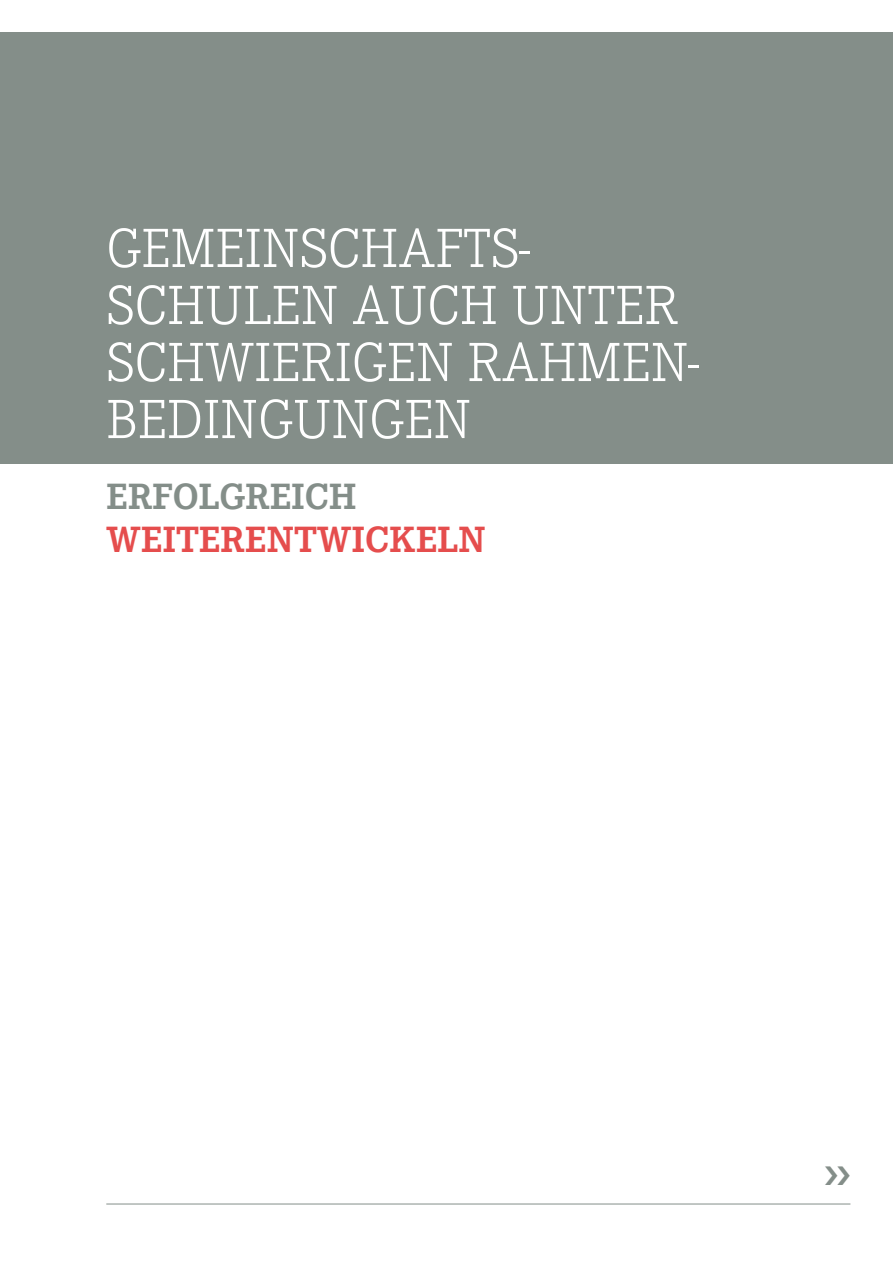
<style>
.page{position:relative;width:893px;height:1263px;background:#fff}
.page>*{position:absolute;margin:0;border:0;box-sizing:border-box;transform-origin:0 0}
.t1{font:300 54px/57px "Corporate EBQ";letter-spacing:.015em;color:#fff}
.t2{font:700 36px "Corporate EBQ";letter-spacing:.015em;color:#e54d4d}
.t3{font:700 36px "Corporate EBQ";color:#848e89}
</style>
<div class="page">
<div style="left:0;top:32px;width:893px;height:431px;background:#848e89"></div>
<hr style="left:106px;top:1203px;width:744px;height:1px;background:#848e89">
<p class="t1" style="left:107px;top:221px;width:594px">GEMEINSCHAFTS-<br>SCHULEN AUCH UNTER<br>SCHWIERIGEN RAHMEN-<br>BEDINGUNGEN</p>
<p class="t3" style="left:107px;top:474px;width:23px">ERF</p>
<p class="t3" style="left:173px;top:474px;width:69px">OLGREI</p>
<p class="t3" style="left:305px;top:474px;width:51px">CH</p>
<p class="t2" style="left:107px;top:518px;width:117px">WEITEREN</p>
<p class="t2" style="left:294px;top:518px;width:191px">TWICKELN</p>
</div>
